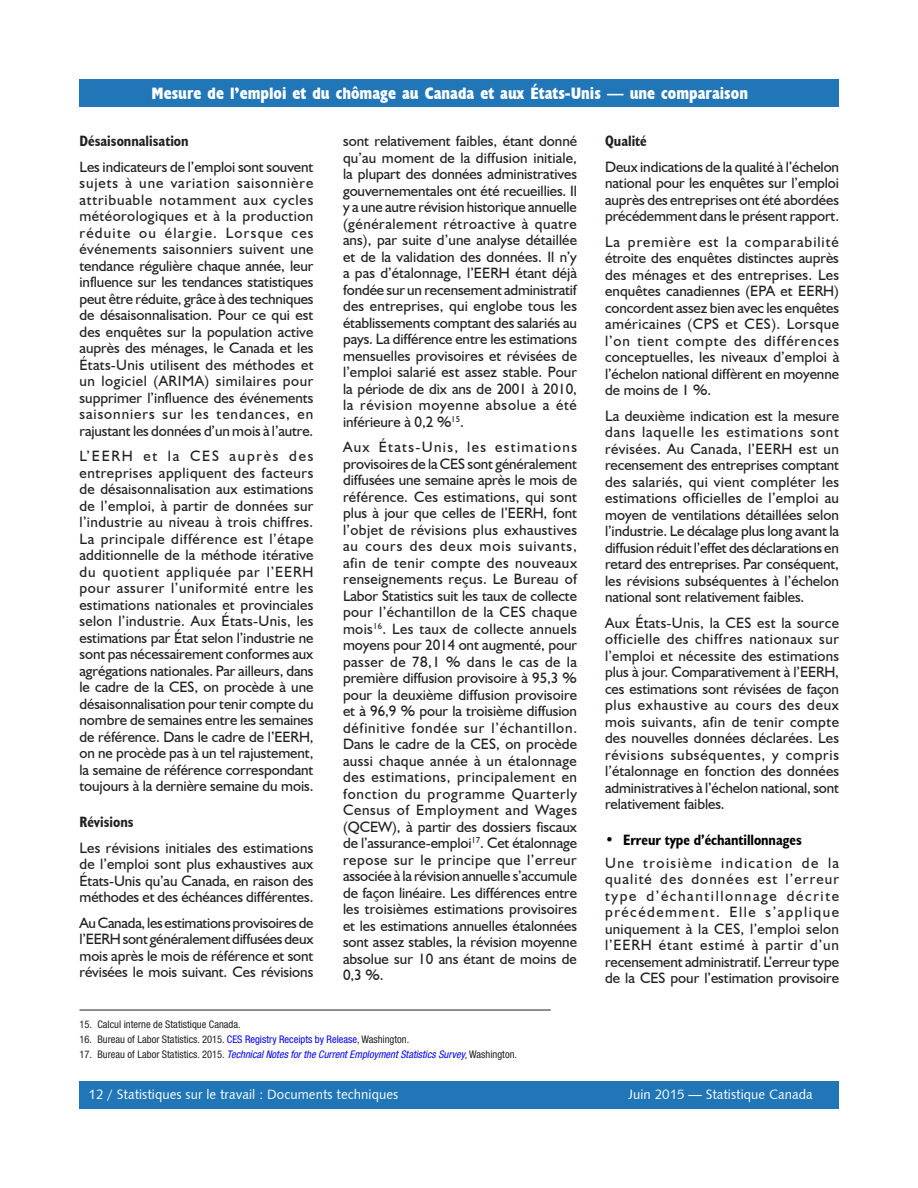
<style>
.page{position:relative;width:918px;height:1188px;background:#fff}
.page>*{position:absolute;margin:0;border:0;box-sizing:border-box;transform-origin:0 0}
.t1{font:700 condensed 16.5px "Humanist 521 BT Xtra";color:#fff}
.t2{font:15px/16.5px "Humanist 521 BT";letter-spacing:-.005em;color:#231f20;text-align:justify}
.t3{font:700 condensed 15px "Humanist 521 BT";color:#231f20}
.t4{font:700 condensed 15px "Humanist 521 BT";letter-spacing:-.005em;color:#000}
.t5{font:13.5px "Humanist 531 BT Roman A";color:#fff}
.t6{font:condensed 10.5px "Helvetica Neue LT Std";color:#231f20}
.t7{font:italic condensed 10.5px "Helvetica Neue LT Std";color:#00f}
.s1{color:#00f}
.s2{font-style:normal;color:#231f20}
</style>
<div class="page">
<div style="left:80px;top:1081px;width:759px;height:27px;background:#2076b7"></div>
<div style="left:80px;top:80px;width:759px;height:27px;background:#2076b7"></div>
<hr style="left:80px;top:1010px;width:471px;height:1px;background:#231f20">
<p class="t1" style="left:152px;top:83px;width:598px">Mesure de l’emploi et du chômage au Canada et aux États-Unis — une comparaison</p>
<p class="t3" style="left:80px;top:132px;width:111px">Désaisonnalisation</p>
<p class="t2" style="left:80px;top:158px;width:236px">Les indicateurs de l’emploi sont souvent sujets à une variation saisonnière attribuable notamment aux cycles météorologiques et à la production réduite ou élargie. Lorsque ces événements saisonniers suivent une tendance régulière chaque année, leur influence sur les tendances statistiques peut être réduite, grâce à des techniques de désaisonnalisation. Pour ce qui est des enquêtes sur la population active auprès des ménages, le Canada et les États-Unis utilisent des méthodes et un logiciel (ARIMA) similaires pour supprimer l’influence des événements saisonniers sur les tendances, en rajustant les données d’un mois à l’autre.</p>
<p class="t2" style="left:80px;top:448px;width:236px">L’EERH et la CES auprès des entreprises appliquent des facteurs de désaisonnalisation aux estimations de l’emploi, à partir de données sur l’industrie au niveau à trois chiffres.<br>La principale différence est l’étape additionnelle de la méthode itérative du quotient appliquée par l’EERH pour assurer l’uniformité entre les estimations nationales et provinciales selon l’industrie. Aux États-Unis, les estimations par État selon l’industrie ne sont pas nécessairement conformes aux agrégations nationales. Par ailleurs, dans le cadre de la CES, on procède à une désaisonnalisation pour tenir compte du nombre de semaines entre les semaines de référence. Dans le cadre de l’EERH, on ne procède pas à un tel rajustement, la semaine de référence correspondant toujours à la dernière semaine du mois.</p>
<p class="t3" style="left:80px;top:813px;width:56px">Révisions</p>
<p class="t2" style="left:80px;top:839px;width:235px">Les révisions initiales des estimations de l’emploi sont plus exhaustives aux États-Unis qu’au Canada, en raison des méthodes et des échéances différentes.</p>
<p class="t2" style="left:80px;top:914px;width:236px">Au Canada, les estimations provisoires de l’EERH sont généralement diffusées deux mois après le mois de référence et sont révisées le mois suivant. Ces révisions</p>
<p class="t3" style="left:605px;top:132px;width:43px">Qualité</p>
<p class="t2" style="left:605px;top:158px;width:236px">Deux indications de la qualité à l’échelon national pour les enquêtes sur l’emploi auprès des entreprises ont été abordées précédemment dans le présent rapport.</p>
<p class="t2" style="left:605px;top:233px;width:236px">La première est la comparabilité étroite des enquêtes distinctes auprès des ménages et des entreprises. Les enquêtes canadiennes (EPA et EERH) concordent assez bien avec les enquêtes américaines (CPS et CES). Lorsque l’on tient compte des différences conceptuelles, les niveaux d’emploi à l’échelon national diffèrent en moyenne de moins de 1 %.</p>
<p class="t2" style="left:605px;top:407px;width:236px">La deuxième indication est la mesure dans laquelle les estimations sont révisées. Au Canada, l’EERH est un recensement des entreprises comptant des salariés, qui vient compléter les estimations officielles de l’emploi au moyen de ventilations détaillées selon l’industrie. Le décalage plus long avant la diffusion réduit l’effet des déclarations en retard des entreprises. Par conséquent, les révisions subséquentes à l’échelon national sont relativement faibles.</p>
<p class="t2" style="left:605px;top:614px;width:236px">Aux États-Unis, la CES est la source officielle des chiffres nationaux sur l’emploi et nécessite des estimations plus à jour. Comparativement à l’EERH, ces estimations sont révisées de façon plus exhaustive au cours des deux mois suivants, afin de tenir compte des nouvelles données déclarées. Les révisions subséquentes, y compris l’étalonnage en fonction des données administratives à l’échelon national, sont relativement faibles.</p>
<p class="t4" style="left:605px;top:831px;width:198px">• Erreur type d’échantillonnages</p>
<p class="t2" style="left:605px;top:854px;width:236px">Une troisième indication de la qualité des données est l’erreur type d’échantillonnage décrite précédemment. Elle s’applique uniquement à la CES, l’emploi selon l’EERH étant estimé à partir d’un recensement administratif. L’erreur type de la CES pour l’estimation provisoire</p>
<p class="t2" style="left:343px;top:133px;width:236px">sont relativement faibles, étant donné qu’au moment de la diffusion initiale, la plupart des données administratives gouvernementales ont été recueillies. Il y a une autre révision historique annuelle (généralement rétroactive à quatre ans), par suite d’une analyse détaillée et de la validation des données. Il n’y a pas d’étalonnage, l’EERH étant déjà fondée sur un recensement administratif des entreprises, qui englobe tous les établissements comptant des salariés au pays. La différence entre les estimations mensuelles provisoires et révisées de l’emploi salarié est assez stable. Pour la période de dix ans de 2001 à 2010, la révision moyenne absolue a été inférieure à 0,2 %<sup>15</sup>.</p>
<p class="t2" style="left:343px;top:439px;width:236px">Aux États-Unis, les estimations provisoires de la CES sont généralement diffusées une semaine après le mois de référence. Ces estimations, qui sont plus à jour que celles de l’EERH, font l’objet de révisions plus exhaustives au cours des deux mois suivants, afin de tenir compte des nouveaux renseignements reçus. Le Bureau of Labor Statistics suit les taux de collecte pour l’échantillon de la CES chaque mois<sup>16</sup>. Les taux de collecte annuels moyens pour 2014 ont augmenté, pour passer de 78,1 % dans le cas de la première diffusion provisoire à 95,3 % pour la deuxième diffusion provisoire et à 96,9 % pour la troisième diffusion définitive fondée sur l’échantillon.<br>Dans le cadre de la CES, on procède aussi chaque année à un étalonnage des estimations, principalement en fonction du programme Quarterly Census of Employment and Wages (QCEW), à partir des dossiers fiscaux de l’assurance-emploi<sup>17</sup>. Cet étalonnage repose sur le principe que l’erreur associée à la révision annuelle s’accumule de façon linéaire. Les différences entre les troisièmes estimations provisoires et les estimations annuelles étalonnées sont assez stables, la révision moyenne absolue sur 10 ans étant de moins de 0,3 %.</p>
<p class="t6" style="left:80px;top:1019px;width:163px">15. Calcul interne de Statistique Canada.</p>
<p class="t6" style="left:80px;top:1034px;width:331px">16. Bureau of Labor Statistics. 2015. <span class="s1">CES Registry Receipts by Release</span>, Washington.</p>
<p class="t7" style="left:80px;top:1049px;width:439px"><span class="s2">17. Bureau of Labor Statistics. 2015.</span> Technical Notes for the Current Employment Statistics Survey<span class="s2">, Washington.</span></p>
<p class="t5" style="left:89px;top:1086px;width:312px">12 / Statistiques sur le travail : Documents techniques</p>
<p class="t5" style="left:629px;top:1086px;width:186px">Juin 2015 — Statistique Canada</p>
</div>
